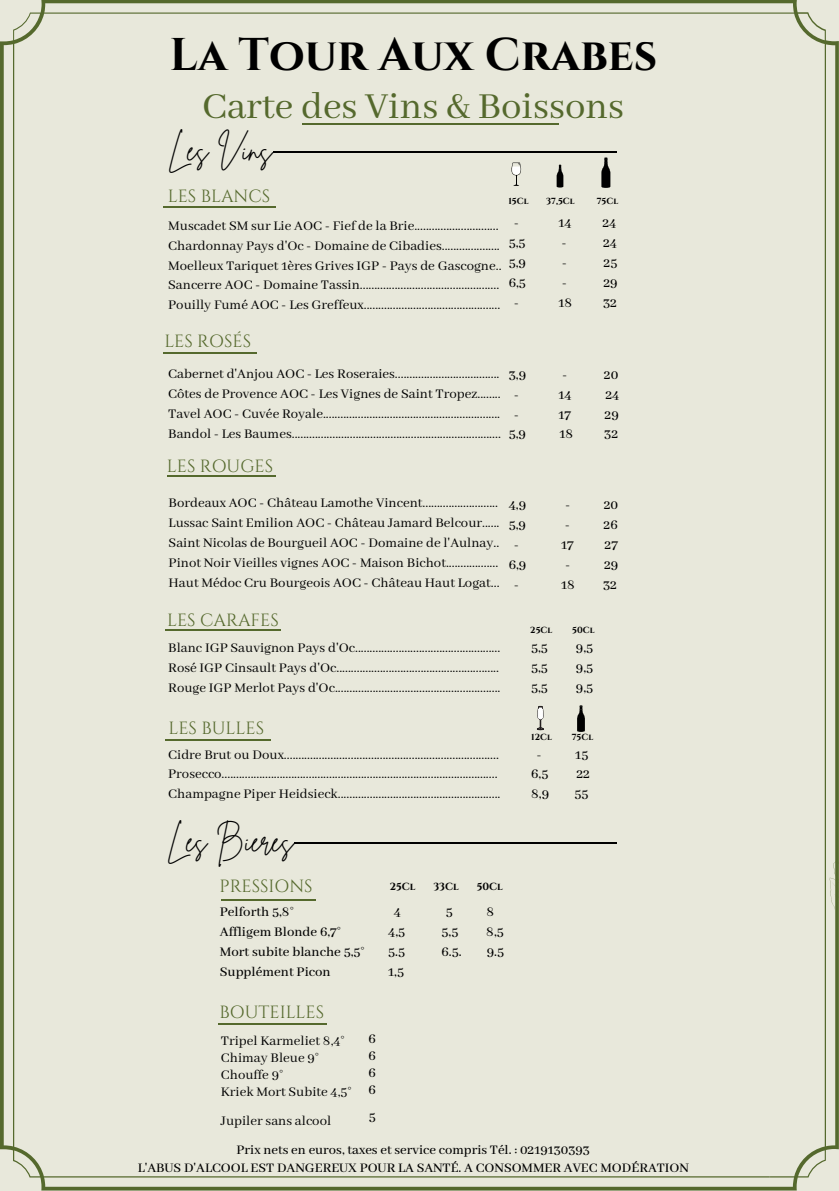
<style>
.page{position:relative;width:839px;height:1191px;background:#fff}
.page>*{position:absolute;margin:0;border:0;box-sizing:border-box;transform-origin:0 0}
.t1{font:700 45.8px "Cinzel";color:#000}
.t2{font:40.8px "Abhaya Libre";color:#55692d}
.t3{font:29.4px "Brittany Signature";color:#000}
.t4{font:17.6px "Cinzel";color:#55692d}
.t5{font:14.8px/19.8px "Abhaya Libre";color:#000;text-align:justify}
.t6{font:500 14.8px/19.8px "Abhaya Libre";color:#000}
.t7{font:500 14.6px/17.4px "Abhaya Libre";color:#000;text-align:center}
.t8{font:700 10.4px "Cinzel";color:#000}
.t9{font:700 8.8px "Cinzel";color:#000}
</style>
<div class="page">
<div style="left:0;top:0;width:838px;height:1191px;background:#e8e8db"></div>
<svg style="left:824px;top:825px;width:15px;height:103px;background:#b6bda0"></svg>
<svg style="left:510px;top:163px;width:12px;height:23px"></svg>
<svg style="left:556px;top:165px;width:7px;height:23px"></svg>
<svg style="left:601px;top:158px;width:9px;height:30px"></svg>
<hr style="left:163px;top:206px;width:113px;height:1px;background:#55692d">
<hr style="left:168px;top:475px;width:108px;height:2px;background:#55692d">
<hr style="left:163px;top:352px;width:93px;height:2px;background:#55692d">
<hr style="left:165px;top:630px;width:116px;height:1px;background:#55692d">
<hr style="left:165px;top:739px;width:105px;height:1px;background:#55692d">
<hr style="left:221px;top:899px;width:95px;height:2px;background:#55692d">
<hr style="left:218px;top:1023px;width:108px;height:2px;background:#55692d">
<svg style="left:537px;top:705px;width:6px;height:25px"></svg>
<svg style="left:577px;top:705px;width:8px;height:27px"></svg>
<hr style="left:273px;top:152px;width:343px;height:1px;background:#000">
<hr style="left:294px;top:843px;width:323px;height:1px;background:#000">
<hr style="left:302px;top:123px;width:256px;height:2px;background:#55692d">
<h1 class="t1" style="left:169px;top:25px;width:489px">La Tour Aux Crabes</h1>
<h2 class="t2" style="left:202px;top:84px;width:423px">Carte des Vins &amp; Boissons</h2>
<h3 class="t3" style="left:168px;top:131px;width:106px">Les Vins</h3>
<p class="t4" style="left:168px;top:185px;width:104px">LES BLANCS</p>
<p class="t9" style="left:508px;top:195px;width:22px">15Cl</p>
<p class="t9" style="left:546px;top:195px;width:30px">37,5Cl</p>
<p class="t9" style="left:596px;top:195px;width:23px">75Cl</p>
<p class="t6" style="left:514px;top:214px;width:6px">-</p>
<p class="t6" style="left:558px;top:214px;width:15px">14</p>
<p class="t6" style="left:602px;top:214px;width:16px">24</p>
<p class="t6" style="left:508px;top:234px;width:18px">5,5</p>
<p class="t6" style="left:562px;top:234px;width:6px">-</p>
<p class="t6" style="left:603px;top:234px;width:16px">24</p>
<p class="t6" style="left:508px;top:253px;width:19px">5,9</p>
<p class="t6" style="left:562px;top:253px;width:6px">-</p>
<p class="t6" style="left:603px;top:253px;width:15px">25</p>
<p class="t6" style="left:508px;top:273px;width:19px">6,5</p>
<p class="t6" style="left:562px;top:273px;width:6px">-</p>
<p class="t6" style="left:603px;top:273px;width:16px">29</p>
<p class="t6" style="left:514px;top:293px;width:6px">-</p>
<p class="t6" style="left:558px;top:293px;width:15px">18</p>
<p class="t6" style="left:603px;top:293px;width:16px">32</p>
<p class="t5" style="left:168px;top:216px;width:335px;text-align:left">Muscadet SM sur Lie AOC - Fief de la Brie.............................<br>Chardonnay Pays d'Oc - Domaine de Cibadies....................<br>Moelleux Tariquet 1ères Grives IGP - Pays de Gascogne..<br>Sancerre AOC - Domaine Tassin................................................<br>Pouilly Fumé AOC - Les Greffeux...............................................</p>
<p class="t4" style="left:164px;top:330px;width:88px">LES ROSÉS</p>
<p class="t5" style="left:168px;top:365px;width:334px">Cabernet d'Anjou AOC - Les Roseraies....................................<br>Côtes de Provence AOC - Les Vignes de Saint Tropez........<br>Tavel AOC - Cuvée Royale.............................................................<br>Bandol - Les Baumes........................................................................</p>
<p class="t4" style="left:167px;top:455px;width:108px">LES ROUGES</p>
<p class="t6" style="left:508px;top:366px;width:19px">3,9</p>
<p class="t6" style="left:562px;top:366px;width:6px">-</p>
<p class="t6" style="left:604px;top:366px;width:16px">20</p>
<p class="t6" style="left:514px;top:385px;width:6px">-</p>
<p class="t6" style="left:558px;top:385px;width:15px">14</p>
<p class="t6" style="left:605px;top:385px;width:16px">24</p>
<p class="t6" style="left:514px;top:405px;width:6px">-</p>
<p class="t6" style="left:558px;top:405px;width:14px">17</p>
<p class="t6" style="left:604px;top:405px;width:16px">29</p>
<p class="t6" style="left:508px;top:425px;width:19px">5,9</p>
<p class="t6" style="left:559px;top:425px;width:15px">18</p>
<p class="t6" style="left:604px;top:425px;width:16px">32</p>
<p class="t5" style="left:169px;top:494px;width:332px">Bordeaux AOC - Château Lamothe Vincent..........................<br>Lussac Saint Emilion AOC - Château Jamard Belcour......<br>Saint Nicolas de Bourgueil AOC - Domaine de l'Aulnay..<br>Pinot Noir Vieilles vignes AOC - Maison Bichot..................<br>Haut Médoc Cru Bourgeois AOC - Château Haut Logat...</p>
<p class="t4" style="left:167px;top:608px;width:113px">LES CARAFES</p>
<p class="t5" style="left:168px;top:638px;width:334px">Blanc IGP Sauvignon Pays d'Oc..................................................<br>Rosé IGP Cinsault Pays d'Oc........................................................<br>Rouge IGP Merlot Pays d'Oc.........................................................</p>
<p class="t6" style="left:508px;top:496px;width:19px">4,9</p>
<p class="t6" style="left:565px;top:496px;width:54px">- 20</p>
<p class="t6" style="left:508px;top:515px;width:19px">5,9</p>
<p class="t6" style="left:565px;top:515px;width:54px">- 26</p>
<p class="t6" style="left:514px;top:535px;width:6px">-</p>
<p class="t6" style="left:561px;top:535px;width:14px">17</p>
<p class="t6" style="left:604px;top:535px;width:15px">27</p>
<p class="t6" style="left:508px;top:555px;width:19px">6,9</p>
<p class="t6" style="left:565px;top:555px;width:54px">- 29</p>
<p class="t6" style="left:514px;top:575px;width:6px">-</p>
<p class="t6" style="left:561px;top:575px;width:15px">18</p>
<p class="t6" style="left:603px;top:575px;width:16px">32</p>
<p class="t9" style="left:530px;top:624px;width:24px">25Cl</p>
<p class="t9" style="left:572px;top:624px;width:24px">50Cl</p>
<p class="t6" style="left:531px;top:638px;width:18px">5,5</p>
<p class="t6" style="left:576px;top:638px;width:19px">9,5</p>
<p class="t6" style="left:531px;top:658px;width:18px">5,5</p>
<p class="t6" style="left:576px;top:658px;width:19px">9,5</p>
<p class="t6" style="left:531px;top:678px;width:18px">5,5</p>
<p class="t6" style="left:576px;top:678px;width:19px">9,5</p>
<p class="t4" style="left:168px;top:717px;width:97px">LES BULLES</p>
<p class="t5" style="left:168px;top:745px;width:334px;text-align:left">Cidre Brut ou Doux..........................................................................<br>Prosecco...............................................................................................<br>Champagne Piper Heidsieck........................................................</p>
<h3 class="t3" style="left:167px;top:822px;width:128px">Les Bières</h3>
<p class="t9" style="left:531px;top:732px;width:22px">12Cl</p>
<p class="t9" style="left:571px;top:732px;width:23px">75Cl</p>
<p class="t6" style="left:531px;top:745px;width:59px;text-indent:6px">- 15<br>6,5</p>
<p class="t6" style="left:576px;top:765px;width:15px">22</p>
<p class="t6" style="left:531px;top:785px;width:19px">8,9</p>
<p class="t6" style="left:574px;top:785px;width:15px">55</p>
<p class="t4" style="left:219px;top:875px;width:95px">PRESSIONS</p>
<p class="t6" style="left:220px;top:903px;width:146px">Pelforth 5,8°<br>Affligem Blonde 6,7°<br>Mort subite blanche 5,5°<br>Supplément Picon</p>
<p class="t4" style="left:219px;top:1001px;width:106px">BOUTEILLES</p>
<p class="t8" style="left:389px;top:880px;width:27px">25Cl</p>
<p class="t8" style="left:433px;top:880px;width:27px">33Cl</p>
<p class="t8" style="left:477px;top:880px;width:28px">50Cl</p>
<p class="t6" style="left:394px;top:903px;width:9px">4</p>
<p class="t6" style="left:446px;top:903px;width:8px">5</p>
<p class="t6" style="left:486px;top:903px;width:9px">8</p>
<p class="t6" style="left:388px;top:923px;width:18px">4,5</p>
<p class="t6" style="left:441px;top:923px;width:18px">5,5</p>
<p class="t6" style="left:486px;top:923px;width:19px">8,5</p>
<p class="t6" style="left:388px;top:943px;width:18px">5.5</p>
<p class="t6" style="left:441px;top:943px;width:22px">6.5.</p>
<p class="t6" style="left:487px;top:943px;width:19px">9.5</p>
<p class="t6" style="left:388px;top:962px;width:17px">1,5</p>
<p class="t6" style="left:368px;top:1031px;width:9px;line-height:17px;text-align:justify">6<br>6<br>6<br>6</p>
<p class="t6" style="left:368px;top:1107px;width:8px">5</p>
<p class="t7" style="left:138px;top:1142px;width:553px">Prix nets en euros, taxes et service compris Tél. : 0219130393<br>L'ABUS D'ALCOOL EST DANGEREUX POUR LA SANTÉ. A CONSOMMER AVEC MODÉRATION</p>
<p class="t5" style="left:221px;top:1032px;width:132px;line-height:17.2px;text-align:left">Tripel Karmeliet 8,4°<br>Chimay Bleue 9°<br>Chouffe 9°<br>Kriek Mort Subite 4,5°</p>
<p class="t5" style="left:221px;top:1112px;width:112px">Jupiler sans alcool</p>
</div>
